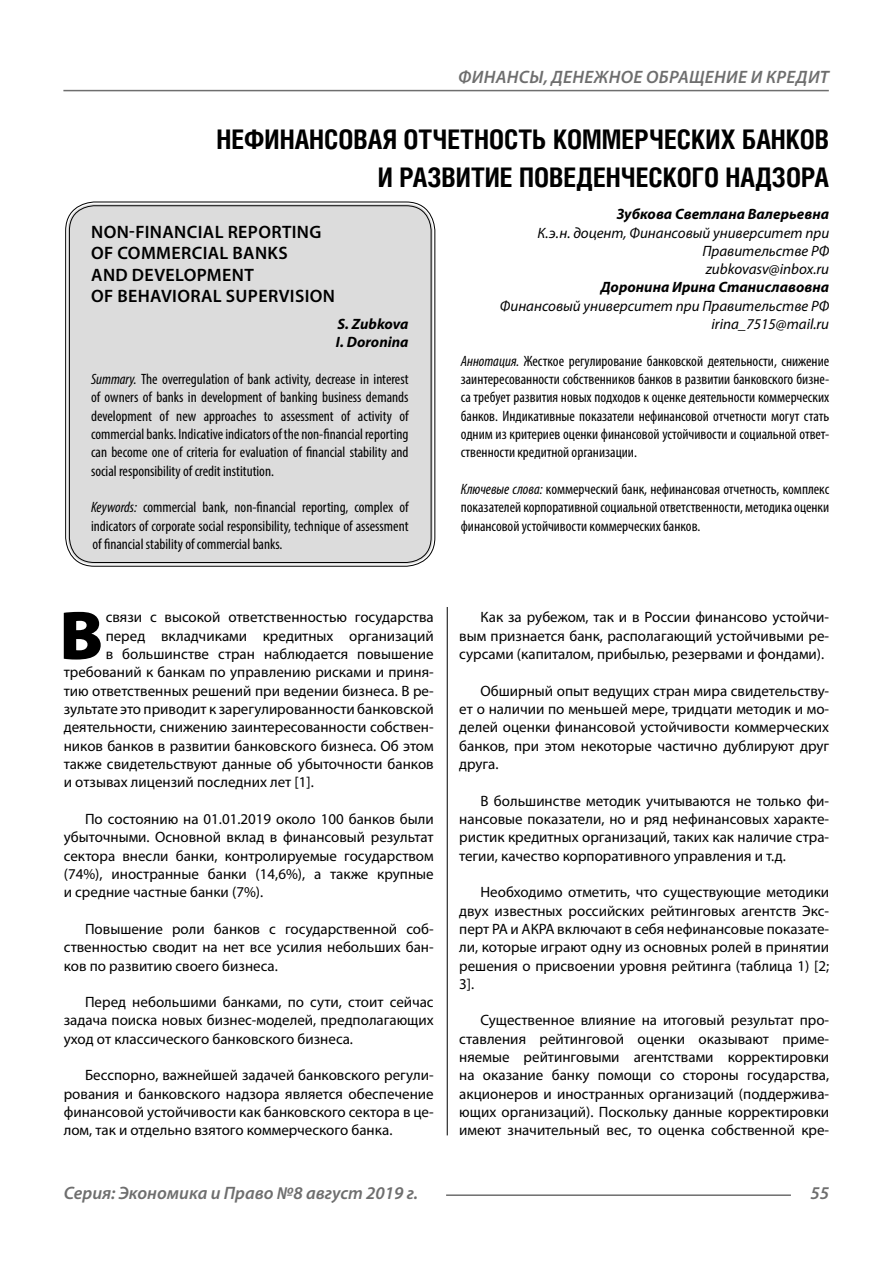
<style>
.page{position:relative;width:893px;height:1263px;background:#fff}
.page>*{position:absolute;margin:0;border:0;box-sizing:border-box;transform-origin:0 0}
.Bukvica{font:900 69.3px "Myriad Pro";color:#000}
.Header{font:700 27px/37.5px "Helios Cond C";color:#000;text-align:right}
.Header-eng{font:600 18px/21.6px "Myriad Pro";letter-spacing:.02em;color:#000}
.t1{font:italic 600 18px "Myriad Pro";color:#6e6e6e}
.Normal{font:15px/18.3px "Myriad Pro";color:#000;text-align:justify}
.Annotation-rus{font:condensed 15px/18.3px "Myriad Pro";color:#000;text-align:justify}
.Annotation-eng{font:condensed 15px/18.3px "Myriad Pro";color:#000;text-align:justify}
.Bukvica-2{font:15px "Myriad Pro";color:#000}
.Author-doc{font:italic 15px/18.3px "Myriad Pro";color:#000;text-align:right}
.Author{font:italic 700 15px "Myriad Pro";color:#000}
.Author-email{font:italic 15px "Myriad Pro";color:#000}
.Author-eng{font:italic 700 15px "Myriad Pro";color:#000}
.s1{font-style:italic}
</style>
<div class="page">
<hr style="left:447px;top:128px;width:1px;height:1007px;background:#000">
<div style="left:43px;top:0;width:786px;height:607px;background:#fff"></div>
<div style="left:68px;top:204px;width:365px;height:360px;background:#dcdcdc;border-radius:27px"></div>
<hr style="left:63px;top:90px;width:766px;height:1px;background:#6e6e6e">
<hr style="left:446px;top:1194px;width:345px;height:2px;background:#6e6e6e">
<p class="t1" style="left:458px;top:66px;width:27px">Финанс</p>
<p class="t1" style="left:530px;top:66px;width:35px">ы, денежное</p>
<p class="t1" style="left:646px;top:66px;width:12px">обра</p>
<p class="t1" style="left:689px;top:66px;width:28px">щение</p>
<p class="t1" style="left:751px;top:66px;width:27px">и кредит</p>
<p class="Header" style="left:216px;top:120px;width:614px">НЕФИНАНСОВАЯ ОТЧЕТНОСТЬ КОММЕРЧЕСКИХ БАНКОВ<br>И РАЗВИТИЕ ПОВЕДЕНЧЕСКОГО НАДЗОРА</p>
<p class="Author" style="left:617px;top:204px;width:214px">Зубкова Светлана Валерьевна</p>
<p class="Author-doc" style="left:537px;top:223px;width:293px">К.э.н. доцент, Финансовый университет при<br>Правительстве РФ</p>
<p class="Author-email" style="left:706px;top:260px;width:125px">zubkovasv@inbox.ru</p>
<p class="Author" style="left:601px;top:278px;width:230px">Доронина Ирина Станиславовна</p>
<p class="Author-doc" style="left:500px;top:296px;width:331px">Финансовый университет при Правительстве РФ</p>
<p class="Author-email" style="left:711px;top:315px;width:119px">irina_7515@mail.ru</p>
<p class="Annotation-rus" style="left:461px;top:351px;width:370px"><span class="s1">Аннотация.</span> Жесткое регулирование банковской деятельности, снижение заинтересованности собственников банков в развитии банковского бизне&shy;са требует развития новых подходов к оценке деятельности коммерческих банков. Индикативные показатели нефинансовой отчетности могут стать одним из критериев оценки финансовой устойчивости и социальной ответ&shy;ственности кредитной организации.</p>
<p class="Annotation-rus" style="left:461px;top:480px;width:370px"><span class="s1">Ключевые слова:</span> коммерческий банк, нефинансовая отчетность, комплекс показателей корпоративной социальной ответственности, методика оценки финансовой устойчивости коммерческих банков.</p>
<p class="Header-eng" style="left:91px;top:220px;width:245px">NON-FINANCIAL REPORTING<br>OF COMMERCIAL BANKS<br>AND DEVELOPMENT<br>OF BEHAVIORAL SUPERVISION</p>
<p class="Author-eng" style="left:338px;top:314px;width:72px">S. Zubkova</p>
<p class="Author-eng" style="left:336px;top:333px;width:74px">I. Doronina</p>
<p class="Annotation-eng" style="left:91px;top:370px;width:319px"><span class="s1">Summary.</span> The overregulation of bank activity, decrease in interest of owners of banks in development of banking business demands development of new approaches to assessment of activity of commercial banks. Indicative indicators of the non-financial reporting can become one of criteria for evaluation of financial stability and social responsibility of credit institution.</p>
<p class="Annotation-eng" style="left:91px;top:498px;width:319px"><span class="s1">Keywords:</span> commercial bank, non-financial reporting, complex of indicators of corporate social responsibility, technique of assessment of financial stability of commercial banks.</p>
<p class="Bukvica" style="left:59px;top:589px;width:45px">В</p>
<p class="Bukvica-2" style="left:106px;top:608px;width:330px">связи с высокой ответственностью государства</p>
<p class="Bukvica-2" style="left:106px;top:626px;width:330px">перед вкладчиками кредитных организаций</p>
<p class="Bukvica-2" style="left:106px;top:645px;width:330px">в большинстве стран наблюдается повышение</p>
<p class="Bukvica-2" style="left:64px;top:663px;width:371px">требований к банкам по управлению рисками и приня-</p>
<p class="Bukvica-2" style="left:64px;top:681px;width:371px">тию ответственных решений при ведении бизнеса. В ре-</p>
<p class="Bukvica-2" style="left:64px;top:700px;width:371px">зультате это приводит к зарегулированности банковской</p>
<p class="Bukvica-2" style="left:64px;top:718px;width:371px">деятельности, снижению заинтересованности собствен-</p>
<p class="Bukvica-2" style="left:64px;top:736px;width:371px">ников банков в развитии банковского бизнеса. Об этом</p>
<p class="Bukvica-2" style="left:64px;top:755px;width:371px">также свидетельствуют данные об убыточности банков</p>
<p class="Bukvica-2" style="left:64px;top:773px;width:252px">и отзывах лицензий последних лет [1].</p>
<p class="Normal" style="left:64px;top:809px;width:371px;text-indent:21px">По состоянию на 01.01.2019 около 100 банков были убыточными. Основной вклад в финансовый результат сектора внесли банки, контролируемые государством (74%), иностранные банки (14,6%), а также крупные и средние частные банки (7%).</p>
<p class="Normal" style="left:64px;top:919px;width:371px;text-indent:21px">Повышение роли банков с государственной соб&shy;ственностью сводит на нет все усилия небольших бан&shy;ков по развитию своего бизнеса.</p>
<p class="Normal" style="left:64px;top:993px;width:371px;text-indent:21px">Перед небольшими банками, по сути, стоит сейчас задача поиска новых бизнес-моделей, предполагающих уход от классического банковского бизнеса.</p>
<p class="Normal" style="left:64px;top:1066px;width:371px;text-indent:21px">Бесспорно, важнейшей задачей банковского регули&shy;рования и банковского надзора является обеспечение финансовой устойчивости как банковского сектора в це&shy;лом, так и отдельно взятого коммерческого банка.</p>
<p class="Normal" style="left:459px;top:608px;width:371px;text-indent:21px">Как за рубежом, так и в России финансово устойчи&shy;вым признается банк, располагающий устойчивыми ре&shy;сурсами (капиталом, прибылью, резервами и фондами).</p>
<p class="Normal" style="left:459px;top:681px;width:371px;text-indent:21px">Обширный опыт ведущих стран мира свидетельству&shy;ет о наличии по меньшей мере, тридцати методик и мо&shy;делей оценки финансовой устойчивости коммерческих банков, при этом некоторые частично дублируют друг друга.</p>
<p class="Normal" style="left:459px;top:791px;width:371px;text-indent:21px">В большинстве методик учитываются не только фи&shy;нансовые показатели, но и ряд нефинансовых характе&shy;ристик кредитных организаций, таких как наличие стра&shy;тегии, качество корпоративного управления и т.д.</p>
<p class="Normal" style="left:459px;top:883px;width:371px;text-indent:21px">Необходимо отметить, что существующие методики двух известных российских рейтинговых агентств Экс&shy;перт РА и АКРА включают в себя нефинансовые показате&shy;ли, которые играют одну из основных ролей в принятии решения о присвоении уровня рейтинга (таблица 1) [2; 3].</p>
<p class="Normal" style="left:459px;top:1011px;width:371px;text-indent:21px">Существенное влияние на итоговый результат про&shy;ставления рейтинговой оценки оказывают приме&shy;няемые рейтинговыми агентствами корректировки на оказание банку помощи со стороны государства, акционеров и иностранных организаций (поддержива&shy;ющих организаций). Поскольку данные корректировки имеют значительный вес, то оценка собственной кре-</p>
<p class="t1" style="left:64px;top:1182px;width:356px">Серия: Экономика и Право №8 август 2019 г.</p>
<p class="t1" style="left:810px;top:1182px;width:20px">55</p>
</div>
